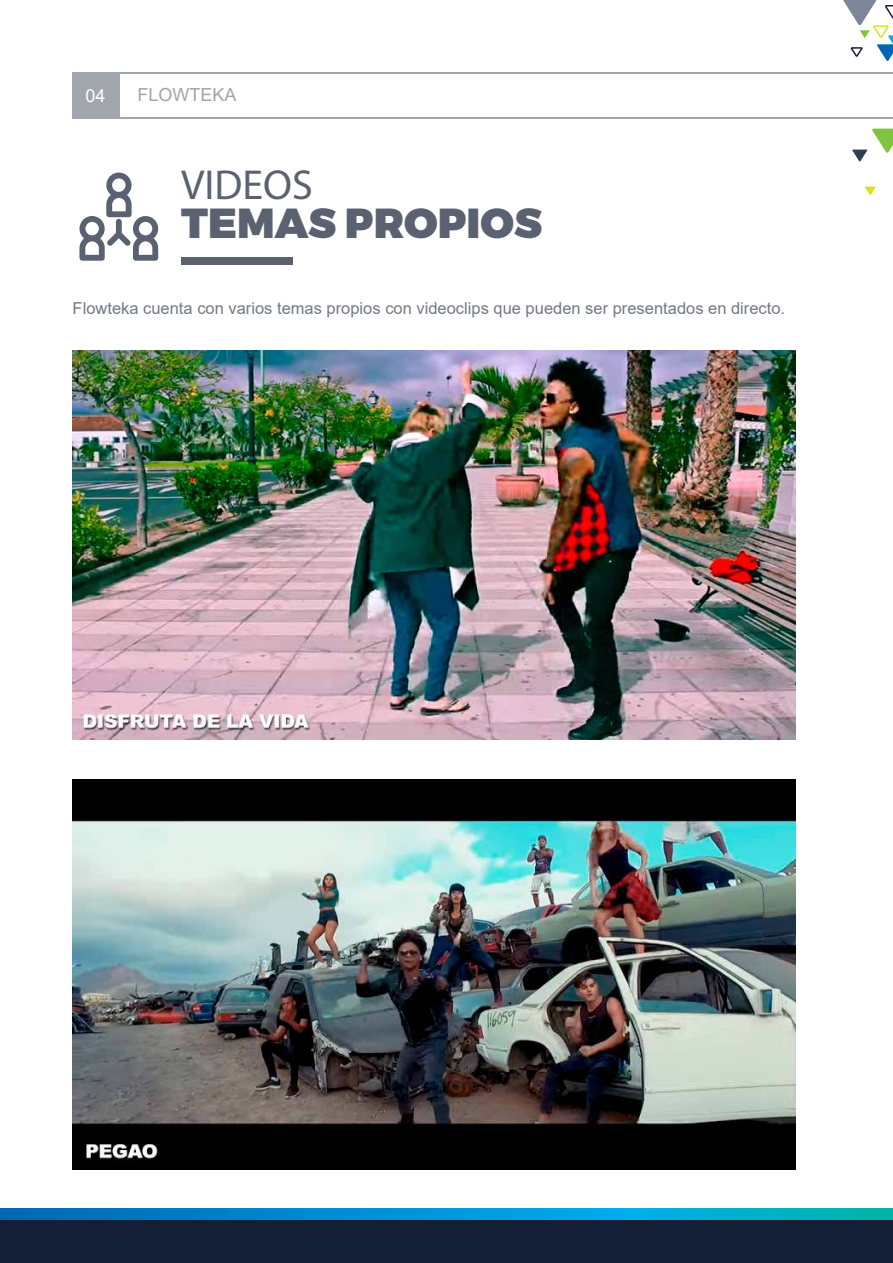
<style>
.page{position:relative;width:893px;height:1263px;background:#fff}
.page>*{position:absolute;margin:0;border:0;box-sizing:border-box;transform-origin:0 0}
.t1{font:900 42px "Montserrat";color:#5a6272}
.t2{font:42px "Myriad Pro";color:#5a6272}
.t3{font:18px "Arial";color:#a1a6ae}
.t4{font:18px "Arial";color:#fff}
.t5{font:16.5px "Arial";color:#727986}
</style>
<div class="page">
<div style="left:181px;top:257px;width:111px;height:7px;background:#5a6272"></div>
<img style="left:73px;top:351px;width:722px;height:389px">
<img style="left:73px;top:780px;width:722px;height:389px">
<svg style="left:79px;top:173px;width:80px;height:88px"></svg>
<div style="left:72px;top:72px;width:47px;height:47px;background:#a1a6ae"></div>
<div style="left:119px;top:72px;width:774px;height:47px;background:#a1a6ae"></div>
<div style="left:121px;top:74px;width:772px;height:43px;background:#fff"></div>
<svg style="left:0;top:1209px;width:893px;height:11px;background:#0095cd"></svg>
<div style="left:0;top:1220px;width:893px;height:43px;background:#141f35"></div>
<svg style="left:852px;top:129px;width:41px;height:33px"></svg>
<svg style="left:865px;top:187px;width:11px;height:8px"></svg>
<svg style="left:843px;top:0;width:50px;height:61px"></svg>
<p class="t4" style="left:86px;top:83px;width:22px">04</p>
<p class="t3" style="left:138px;top:82px;width:101px">FLOWTEKA</p>
<h1 class="t2" style="left:181px;top:159px;width:133px">VIDEOS</h1>
<h1 class="t1" style="left:181px;top:197px;width:362px">TEMAS PROPIOS</h1>
<p class="t5" style="left:73px;top:297px;width:714px">Flowteka cuenta con varios temas propios con videoclips que pueden ser presentados en directo.</p>
</div>
